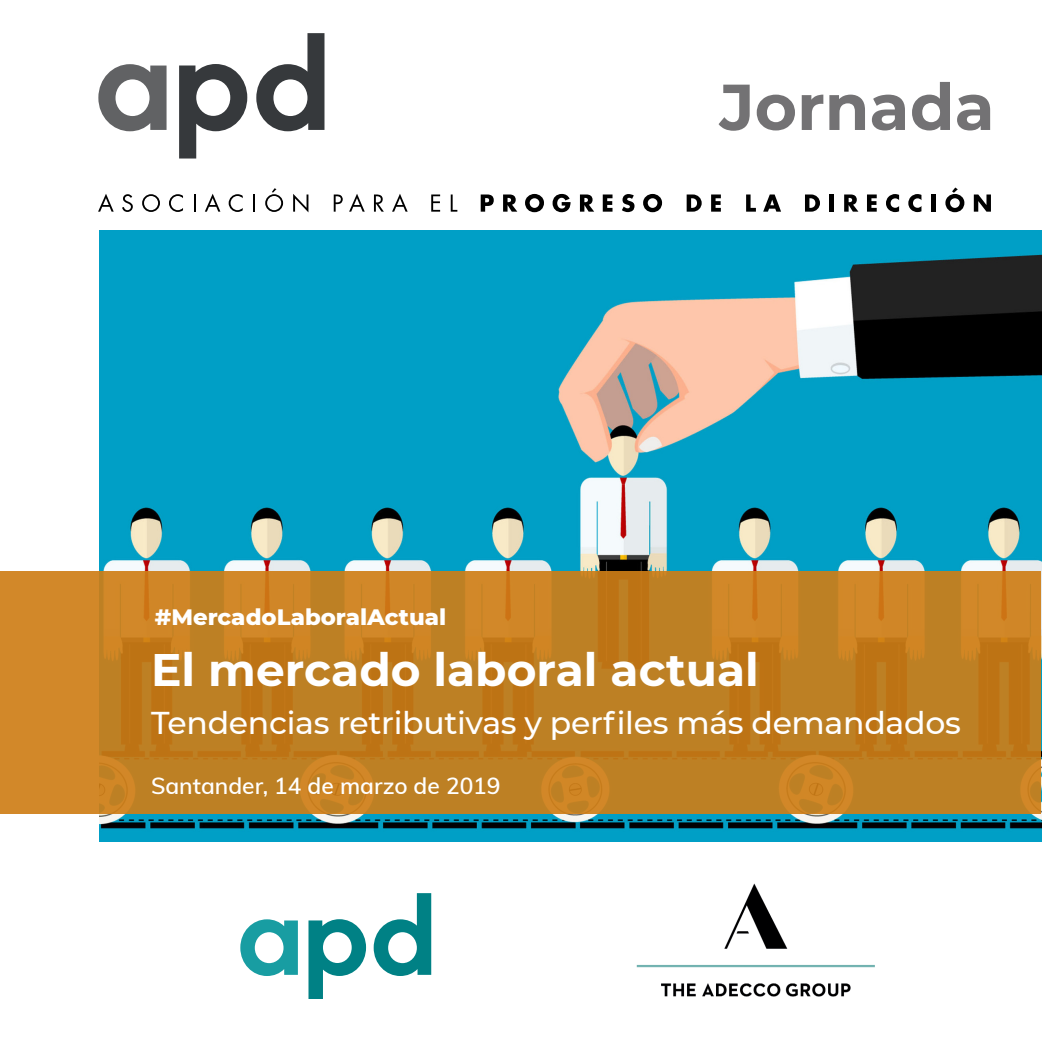
<style>
.page{position:relative;width:1042px;height:1042px;background:#fff}
.page>*{position:absolute;margin:0;border:0;box-sizing:border-box;transform-origin:0 0}
.t1{font:700 64.75px "Montserrat";color:#737274}
.t2{font:700 45.5px "Montserrat";color:#fff}
.t3{font:500 31.5px "Montserrat";letter-spacing:-.01em;color:#fff}
.t4{font:600 22.75px "Muli";color:#fff}
.t5{font:800 22.75px "Montserrat";color:#fff}
</style>
<div class="page">
<img style="left:100px;top:230px;width:942px;height:611px">
<svg style="left:0;top:571px;width:1040px;height:243px;background:#c37f22"></svg>
<svg style="left:179px;top:64px;width:68px;height:94px"></svg>
<svg style="left:256px;top:33px;width:68px;height:98px"></svg>
<svg style="left:98px;top:64px;width:69px;height:67px"></svg>
<svg style="left:98px;top:194px;width:16px;height:18px"></svg>
<svg style="left:122px;top:194px;width:11px;height:18px"></svg>
<svg style="left:142px;top:194px;width:18px;height:18px"></svg>
<svg style="left:169px;top:194px;width:14px;height:18px"></svg>
<svg style="left:194px;top:194px;width:2px;height:18px"></svg>
<svg style="left:205px;top:194px;width:15px;height:18px"></svg>
<svg style="left:229px;top:194px;width:14px;height:18px"></svg>
<svg style="left:253px;top:194px;width:2px;height:18px"></svg>
<svg style="left:265px;top:188px;width:18px;height:24px"></svg>
<svg style="left:293px;top:194px;width:15px;height:18px"></svg>
<svg style="left:334px;top:194px;width:9px;height:18px"></svg>
<svg style="left:349px;top:194px;width:16px;height:18px"></svg>
<svg style="left:374px;top:194px;width:10px;height:18px"></svg>
<svg style="left:392px;top:194px;width:16px;height:18px"></svg>
<svg style="left:431px;top:194px;width:9px;height:18px"></svg>
<svg style="left:451px;top:194px;width:6px;height:18px"></svg>
<svg style="left:481px;top:194px;width:13px;height:18px"></svg>
<svg style="left:503px;top:194px;width:14px;height:18px"></svg>
<svg style="left:525px;top:194px;width:19px;height:18px"></svg>
<svg style="left:552px;top:194px;width:18px;height:18px"></svg>
<svg style="left:580px;top:194px;width:14px;height:18px"></svg>
<svg style="left:603px;top:194px;width:9px;height:18px"></svg>
<svg style="left:622px;top:194px;width:12px;height:18px"></svg>
<svg style="left:643px;top:194px;width:19px;height:18px"></svg>
<svg style="left:686px;top:194px;width:16px;height:18px"></svg>
<svg style="left:711px;top:194px;width:10px;height:18px"></svg>
<svg style="left:746px;top:194px;width:10px;height:18px"></svg>
<svg style="left:763px;top:194px;width:18px;height:18px"></svg>
<svg style="left:805px;top:194px;width:15px;height:18px"></svg>
<div style="left:829px;top:194px;width:5px;height:18px;background:#000"></div>
<svg style="left:844px;top:194px;width:14px;height:18px"></svg>
<svg style="left:867px;top:194px;width:10px;height:18px"></svg>
<svg style="left:886px;top:194px;width:13px;height:18px"></svg>
<svg style="left:908px;top:194px;width:13px;height:18px"></svg>
<div style="left:931px;top:194px;width:5px;height:18px;background:#000"></div>
<svg style="left:945px;top:187px;width:19px;height:25px"></svg>
<svg style="left:974px;top:194px;width:17px;height:18px"></svg>
<svg style="left:308px;top:919px;width:58px;height:80px"></svg>
<svg style="left:374px;top:893px;width:57px;height:83px"></svg>
<svg style="left:240px;top:919px;width:58px;height:57px"></svg>
<img style="left:636px;top:883px;width:239px;height:114px">
<p class="t5" style="left:155px;top:600px;width:293px">#MercadoLaboralActual</p>
<p class="t1" style="left:719px;top:60px;width:276px">Jornada</p>
<p class="t2" style="left:151px;top:637px;width:609px">El mercado laboral actual</p>
<p class="t3" style="left:151px;top:701px;width:811px">Tendencias retributivas y perfiles más demandados</p>
<p class="t4" style="left:151px;top:769px;width:351px">Santander, 14 de marzo de 2019</p>
</div>
